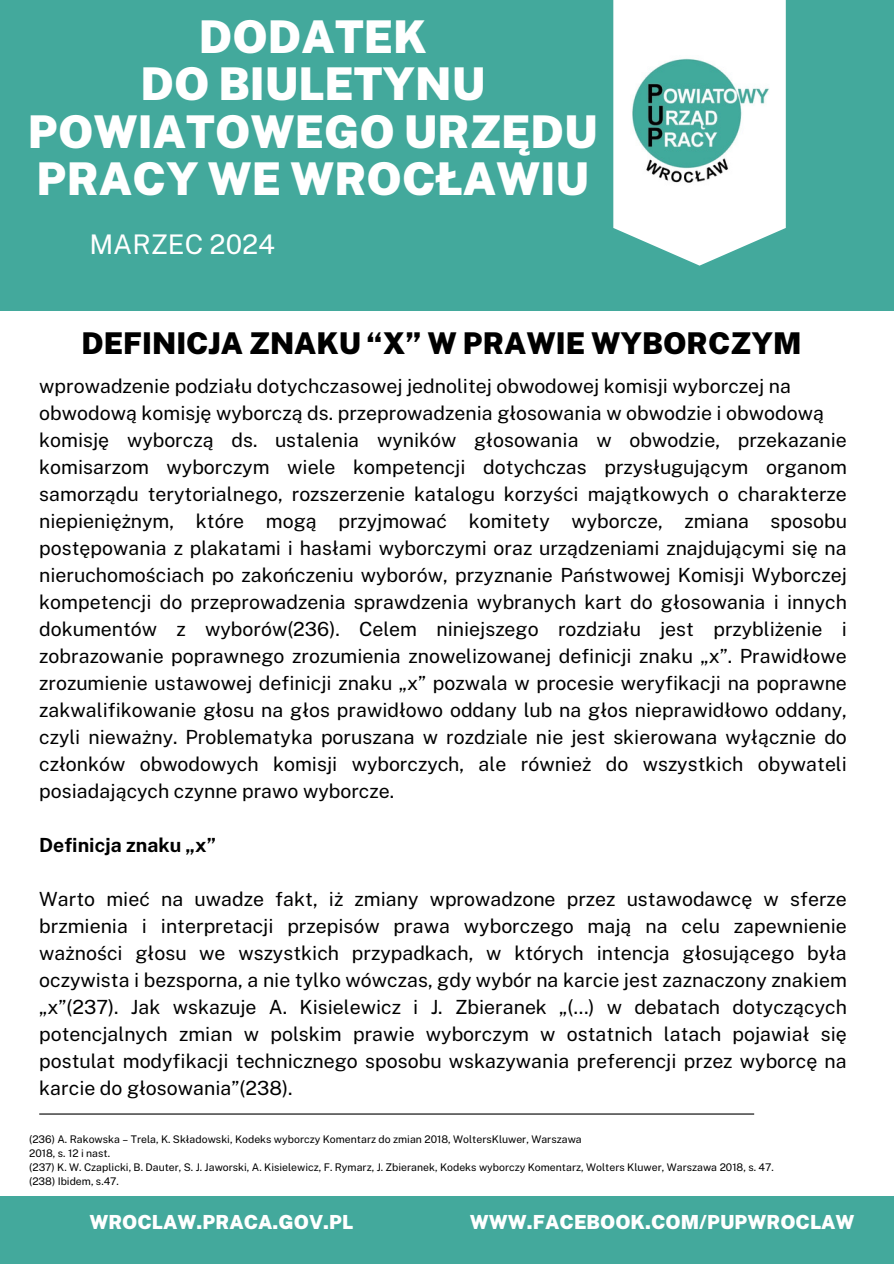
<style>
.page{position:relative;width:894px;height:1264px;background:#fff}
.page>*{position:absolute;margin:0;border:0;box-sizing:border-box;transform-origin:0 0}
.t1{font:900 45.15px/47.2px "Public Sans";color:#fff;text-align:center}
.t2{font:900 30px "Public Sans";color:#000}
.t3{font:27px "Public Sans";color:#fff}
.t4{font:19.5px/27px "Public Sans";color:#000}
.t5{font:700 19.5px "Public Sans";color:#000}
.t6{font:900 19.35px "Public Sans";color:#fff}
.t7{font:10.5px "Public Sans";color:#000}
</style>
<div class="page">
<div style="left:0;top:0;width:893px;height:311px;background:#43a99c"></div>
<svg style="left:613px;top:0;width:172px;height:265px;background:#e8f4f3"></svg>
<div style="left:0;top:1195px;width:893px;height:68px;background:#43a99c"></div>
<img style="left:629px;top:55px;width:140px;height:132px">
<hr style="left:39px;top:1113px;width:715px;height:1px;background:#000">
<h3 class="t1" style="left:28px;top:13px;width:571px">DODATEK<br>DO BIULETYNU<br>POWIATOWEGO URZĘDU<br>PRACY WE WROCŁAWIU</h3>
<p class="t3" style="left:89px;top:228px;width:187px">MARZEC 2024</p>
<p class="t2" style="left:81px;top:325px;width:721px">DEFINICJA ZNAKU “X” W PRAWIE WYBORCZYM</p>
<h5 class="t4" style="left:39px;top:372px;width:808px">wprowadzenie podziału dotychczasowej jednolitej obwodowej komisji wyborczej na obwodową komisję wyborczą ds. przeprowadzenia głosowania w obwodzie i obwodową komisję wyborczą ds. ustalenia wyników głosowania w obwodzie, przekazanie komisarzom wyborczym wiele kompetencji dotychczas przysługującym organom samorządu terytorialnego, rozszerzenie katalogu korzyści majątkowych o charakterze niepieniężnym, które mogą przyjmować komitety wyborcze, zmiana sposobu postępowania z plakatami i hasłami wyborczymi oraz urządzeniami znajdującymi się na nieruchomościach po zakończeniu wyborów, przyznanie Państwowej Komisji Wyborczej kompetencji do przeprowadzenia sprawdzenia wybranych kart do głosowania i innych dokumentów z wyborów(236). Celem niniejszego rozdziału jest przybliżenie i zobrazowanie poprawnego zrozumienia znowelizowanej definicji znaku „x”. Prawidłowe zrozumienie ustawowej definicji znaku „x” pozwala w procesie weryfikacji na poprawne zakwalifikowanie głosu na głos prawidłowo oddany lub na głos nieprawidłowo oddany, czyli nieważny. Problematyka poruszana w rozdziale nie jest skierowana wyłącznie do członków obwodowych komisji wyborczych, ale również do wszystkich obywateli posiadających czynne prawo wyborcze.</h5>
<h6 class="t5" style="left:39px;top:833px;width:178px">Definicja znaku „x”</h6>
<p class="t4" style="left:39px;top:885px;width:808px;text-align:justify">Warto mieć na uwadze fakt, iż zmiany wprowadzone przez ustawodawcę w sferze brzmienia i interpretacji przepisów prawa wyborczego mają na celu zapewnienie ważności głosu we wszystkich przypadkach, w których intencja głosującego była oczywista i bezsporna, a nie tylko wówczas, gdy wybór na karcie jest zaznaczony znakiem „x”(237). Jak wskazuje A. Kisielewicz i J. Zbieranek „(…) w debatach dotyczących potencjalnych zmian w polskim prawie wyborczym w ostatnich latach pojawiał się postulat modyfikacji technicznego sposobu wskazywania preferencji przez wyborcę na karcie do głosowania”(238).</p>
<p class="t7" style="left:29px;top:1133px;width:554px">(236) A. Rakowska – Trela, K. Składowski, Kodeks wyborczy Komentarz do zmian 2018, WoltersKluwer, Warszawa</p>
<p class="t7" style="left:29px;top:1147px;width:82px">2018, s. 12 i nast.</p>
<p class="t7" style="left:29px;top:1161px;width:746px">(237) K. W. Czaplicki, B. Dauter, S. J. Jaworski, A. Kisielewicz, F. Rymarz, J. Zbieranek, Kodeks wyborczy Komentarz, Wolters Kluwer, Warszawa 2018, s. 47.</p>
<h4 class="t7" style="left:29px;top:1175px;width:91px">(238) Ibidem, s.47.</h4>
<h6 class="t6" style="left:89px;top:1210px;width:265px">WROCLAW.PRACA.GOV.PL</h6>
<h2 class="t6" style="left:469px;top:1210px;width:386px">WWW.FACEBOOK.COM/PUPWROCLAW</h2>
</div>
